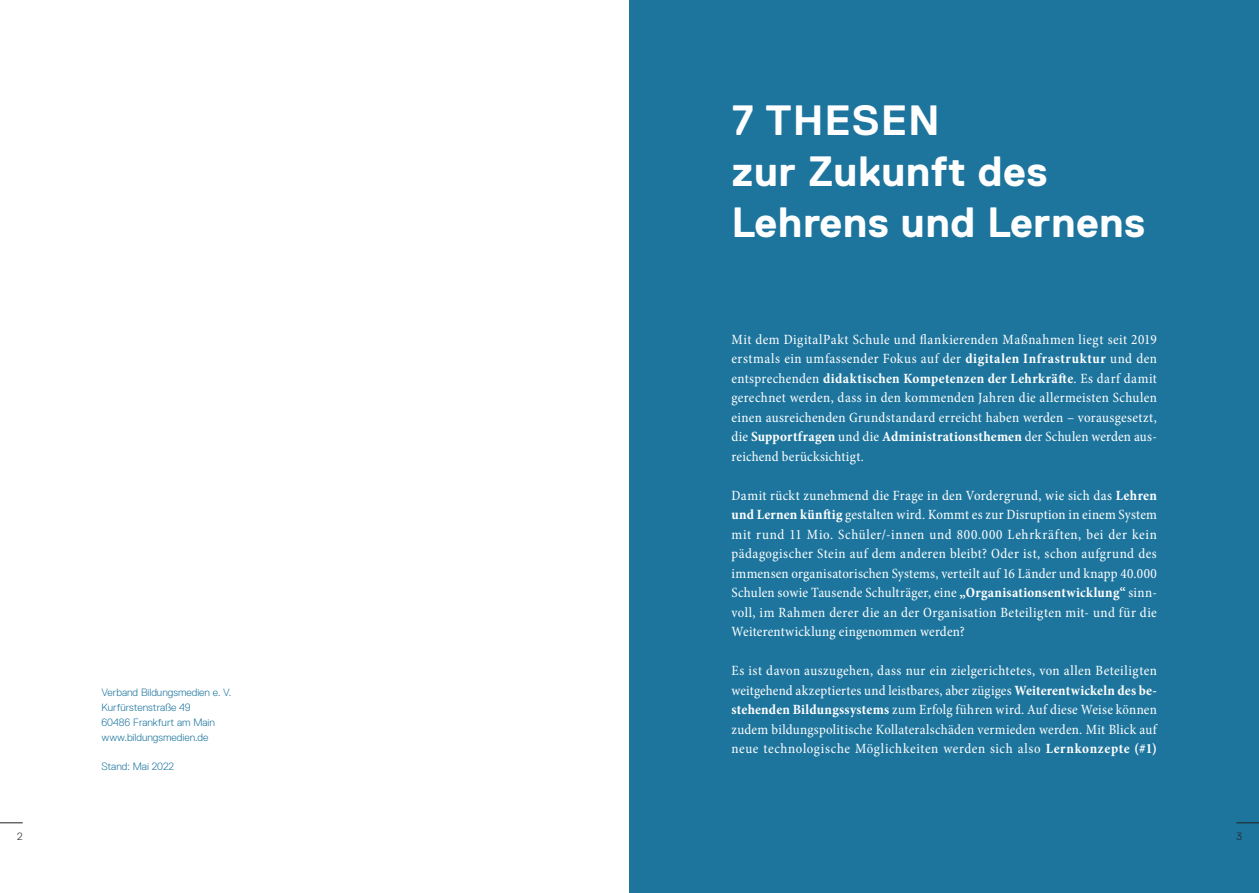
<style>
.page{position:relative;width:1259px;height:893px;background:#fff}
.page>*{position:absolute;margin:0;border:0;box-sizing:border-box;transform-origin:0 0}
.t1{font:700 42.3px/50.7px "Replica Pro";letter-spacing:.01em;color:#fff}
.t2{font:condensed 14.25px/19.5px "Minion Pro";letter-spacing:.025em;color:#fff;text-align:justify}
.t3{font:300 10.65px/14.9px "Replica Pro";color:#1d759e}
.t4{font:300 10.5px "Replica Pro";color:#231f20}
.s1{font-weight:700}
</style>
<div class="page">
<div style="left:629px;top:0;width:630px;height:893px;background:#1d759e"></div>
<svg style="left:1236px;top:822px;width:23px;height:1px"></svg>
<svg style="left:0;top:822px;width:23px;height:1px"></svg>
<p class="t3" style="left:101px;top:685px;width:131px">Verband Bildungsmedien e. V.<br>Kurfürstenstraße 49<br>60486 Frankfurt am Main www.bildungsmedien.de</p>
<p class="t3" style="left:101px;top:759px;width:74px">Stand: Mai 2022</p>
<h1 class="t1" style="left:731px;top:95px;width:415px">7 THESEN<br>zur Zukunft des<br>Lehrens und Lernens</h1>
<p class="t2" style="left:731px;top:329px;width:427px">Mit dem DigitalPakt Schule und flankierenden Maßnahmen liegt seit 2019 erstmals ein umfassender Fokus auf der <span class="s1">digitalen Infrastruktur</span> und den entsprechenden <span class="s1">didaktischen Kompetenzen der Lehrkräfte</span>. Es darf damit gerechnet werden, dass in den kommenden Jahren die allermeisten Schulen einen ausreichenden Grundstandard erreicht haben werden – vorausgesetzt, die <span class="s1">Supportfragen</span> und die <span class="s1">Administrationsthemen</span> der Schulen werden aus&shy;reichend berücksichtigt.</p>
<p class="t2" style="left:731px;top:485px;width:427px">Damit rückt zunehmend die Frage in den Vordergrund, wie sich das <span class="s1">Lehren und Lernen künftig</span> gestalten wird. Kommt es zur Disruption in einem System mit rund 11 Mio. Schüler/-innen und 800.000 Lehrkräften, bei der kein pädagogischer Stein auf dem anderen bleibt? Oder ist, schon aufgrund des immensen organisatorischen Systems, verteilt auf 16 Länder und knapp 40.000<br>Schulen sowie Tausende Schulträger, eine <span class="s1">„Organisationsentwicklung“</span> sinn&shy;voll, im Rahmen derer die an der Organisation Beteiligten mit- und für die Weiterentwicklung eingenommen werden?</p>
<p class="t2" style="left:731px;top:661px;width:427px">Es ist davon auszugehen, dass nur ein zielgerichtetes, von allen Beteiligten weitgehend akzeptiertes und leistbares, aber zügiges <span class="s1">Weiterentwickeln des be&shy;stehenden Bildungssystems</span> zum Erfolg führen wird. Auf diese Weise können zudem bildungspolitische Kollateralschäden vermieden werden. Mit Blick auf neue technologische Möglichkeiten werden sich also <span class="s1">Lernkonzepte (#1)</span></p>
<p class="t4" style="left:17px;top:830px;width:7px">2</p>
<p class="t4" style="left:1236px;top:830px;width:7px">3</p>
</div>
